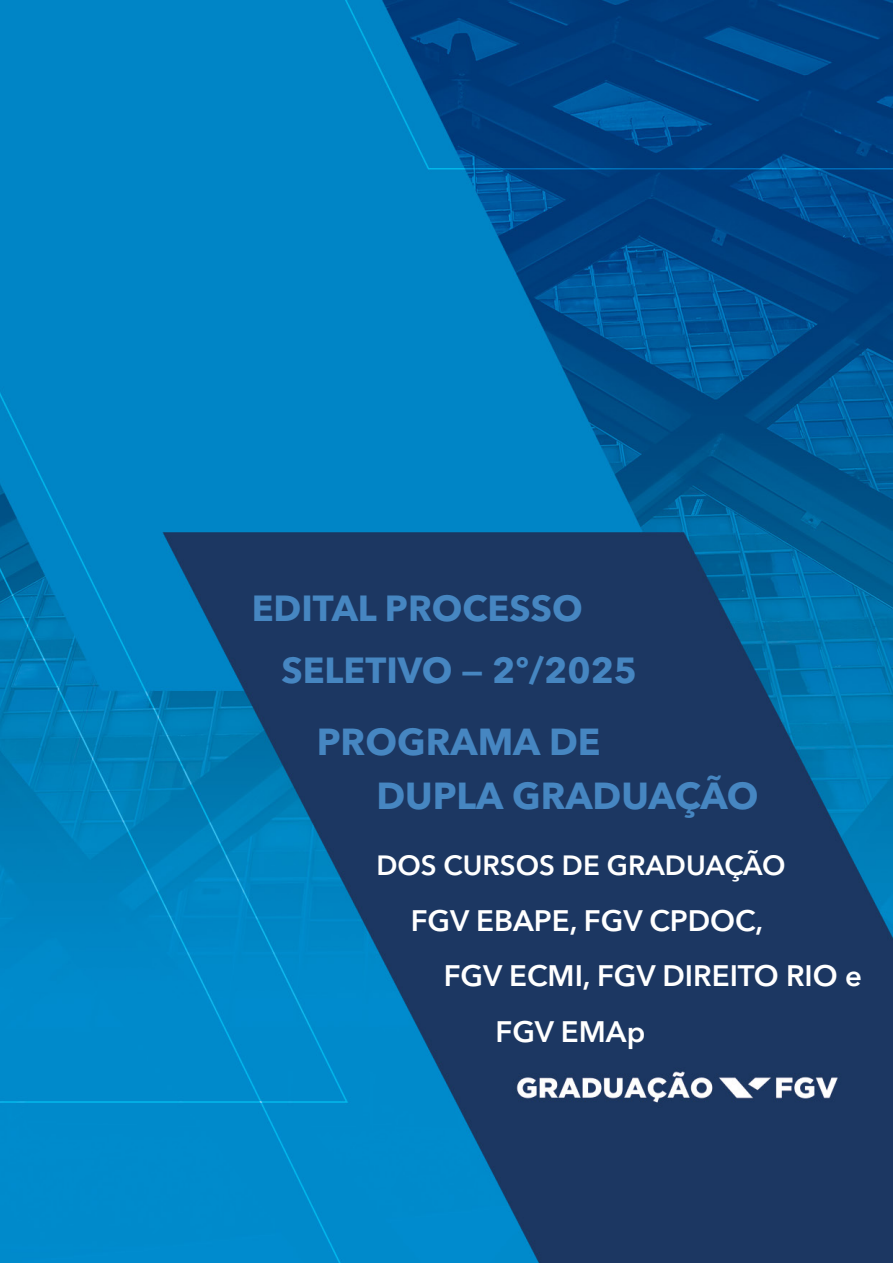
<style>
.page{position:relative;width:893px;height:1263px;background:#fff}
.page>*{position:absolute;margin:0;border:0;box-sizing:border-box;transform-origin:0 0}
.t1{font:700 37.35px/53.4px "Avenir Next LT Pro";color:#4686c1}
.t2{font:700 36px/62.1px "Avenir Next LT Pro";color:#4686c1}
.t3{font:600 29.4px "Avenir Next LT Pro";color:#fff}
.t4{font:600 27.6px "Avenir Next LT Pro";color:#fff}
</style>
<div class="page">
<img style="left:0;top:1px;width:893px;height:1262px">
<p class="t2" style="left:281px;top:577px;width:357px;text-indent:-30px">EDITAL PROCESSO<br>SELETIVO — 2º/2025</p>
<p class="t1" style="left:376px;top:715px;width:384px;text-indent:-60px">PROGRAMA DE<br>DUPLA GRADUAÇÃO</p>
<p class="t4" style="left:376px;top:849px;width:411px">DOS CURSOS DE GRADUAÇÃO</p>
<p class="t3" style="left:411px;top:903px;width:354px">FGV EBAPE, FGV CPDOC,</p>
<p class="t3" style="left:444px;top:958px;width:420px">FGV ECMI, FGV DIREITO RIO e</p>
<p class="t3" style="left:495px;top:1013px;width:151px">FGV EMAp</p>
</div>
